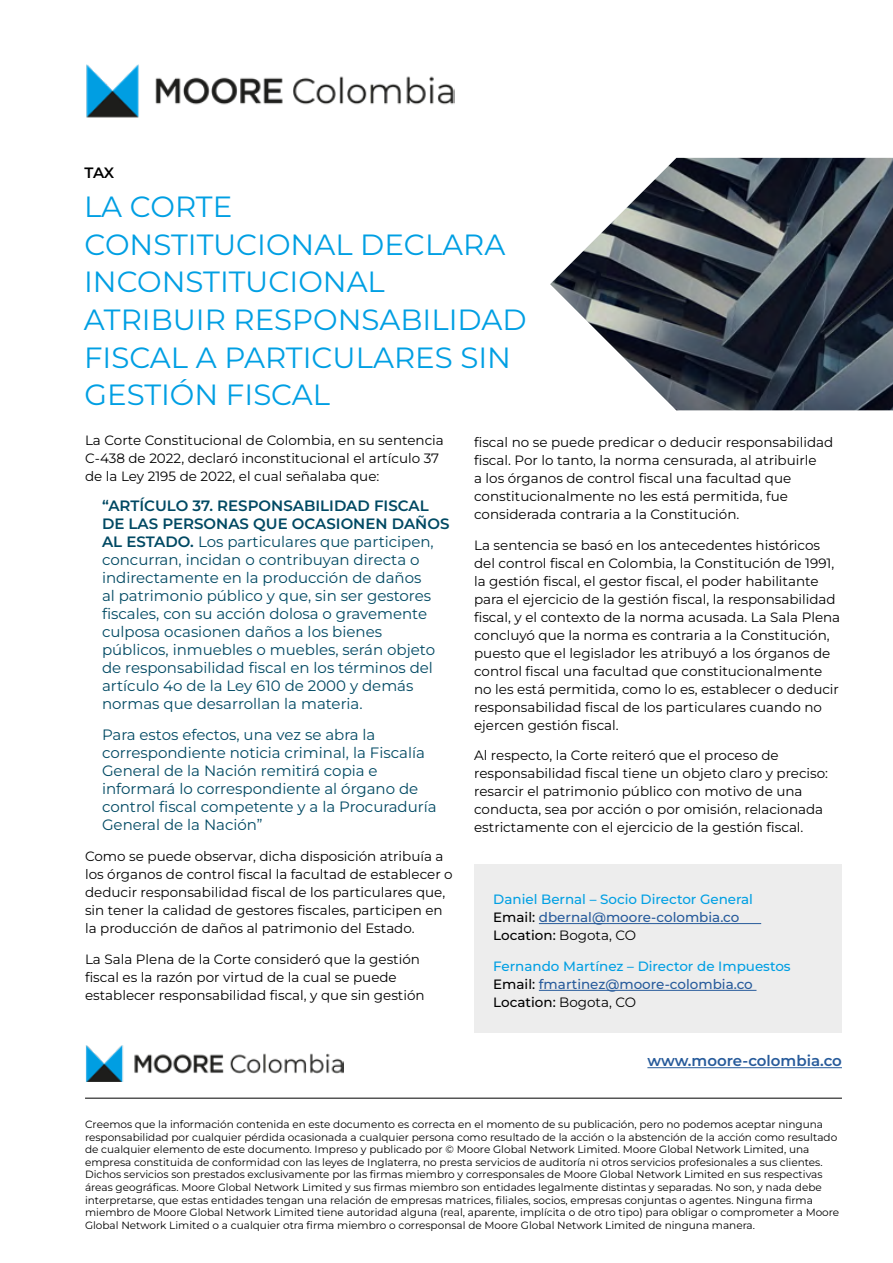
<style>
.page{position:relative;width:893px;height:1263px;background:#fff}
.page>*{position:absolute;margin:0;border:0;box-sizing:border-box;transform-origin:0 0}
.t1{font:29.25px/37.5px "Montserrat";color:#009fe3}
.t2{font:15px/18px "Montserrat";color:#004963}
.t3{font:600 15px "Montserrat";color:#275b9b}
.t4{font:600 15px "Montserrat";color:#000}
.t5{font:13.5px/18px "Montserrat";color:#000}
.t6{font:500 13.5px/18px "Montserrat";color:#009fe3}
.t7{font:10.5px/12.6px "Montserrat";color:#000}
.s1{font-weight:600}
.s2{color:#000}
.s3{color:#275b9b}
.s4{font-weight:400;color:#000}
</style>
<div class="page">
<img style="left:550px;top:158px;width:343px;height:252px">
<img style="left:86px;top:64px;width:369px;height:53px">
<hr style="left:85px;top:1098px;width:757px;height:1px;background:#000">
<hr style="left:647px;top:1067px;width:195px;height:1px;background:#275b9b">
<img style="left:85px;top:1045px;width:259px;height:37px">
<div style="left:474px;top:864px;width:368px;height:168px;background:#ededed"></div>
<hr style="left:539px;top:923px;width:222px;height:1px;background:#275b9b">
<hr style="left:539px;top:990px;width:217px;height:1px;background:#275b9b">
<p class="t4" style="left:85px;top:163px;width:31px">TAX</p>
<h1 class="t1" style="left:84px;top:188px;width:444px">LA CORTE<br>CONSTITUCIONAL DECLARA<br>INCONSTITUCIONAL<br>ATRIBUIR RESPONSABILIDAD<br>FISCAL A PARTICULARES SIN<br>GESTIÓN FISCAL</h1>
<p class="t5" style="left:474px;top:433px;width:361px">fiscal no se puede predicar o deducir responsabilidad fiscal. Por lo tanto, la norma censurada, al atribuirle<br>a los órganos de control fiscal una facultad que constitucionalmente no les está permitida, fue considerada contraria a la Constitución.</p>
<p class="t5" style="left:474px;top:535px;width:368px">La sentencia se basó en los antecedentes históricos del control fiscal en Colombia, la Constitución de 1991, la gestión fiscal, el gestor fiscal, el poder habilitante para el ejercicio de la gestión fiscal, la responsabilidad fiscal, y el contexto de la norma acusada. La Sala Plena concluyó que la norma es contraria a la Constitución, puesto que el legislador les atribuyó a los órganos de control fiscal una facultad que constitucionalmente no les está permitida, como lo es, establecer o deducir responsabilidad fiscal de los particulares cuando no ejercen gestión fiscal.</p>
<p class="t5" style="left:474px;top:746px;width:355px">Al respecto, la Corte reiteró que el proceso de responsabilidad fiscal tiene un objeto claro y preciso: resarcir el patrimonio público con motivo de una conducta, sea por acción o por omisión, relacionada estrictamente con el ejercicio de la gestión fiscal.</p>
<p class="t5" style="left:85px;top:430px;width:360px">La Corte Constitucional de Colombia, en su sentencia<br>C-438 de 2022, declaró inconstitucional el artículo 37 de la Ley 2195 de 2022, el cual señalaba que:</p>
<p class="t2" style="left:102px;top:497px;width:349px"><span class="s1">“ARTÍCULO 37. RESPONSABILIDAD FISCAL DE LAS PERSONAS QUE OCASIONEN DAÑOS AL ESTADO.</span> Los particulares que participen, concurran, incidan o contribuyan directa o indirectamente en la producción de daños<br>al patrimonio público y que, sin ser gestores fiscales, con su acción dolosa o gravemente culposa ocasionen daños a los bienes públicos, inmuebles o muebles, serán objeto de responsabilidad fiscal en los términos del artículo 4o de la Ley 610 de 2000 y demás normas que desarrollan la materia.</p>
<p class="t2" style="left:102px;top:725px;width:336px">Para estos efectos, una vez se abra la correspondiente noticia criminal, la Fiscalía General de la Nación remitirá copia e informará lo correspondiente al órgano de control fiscal competente y a la Procuraduría General de la Nación”</p>
<p class="t5" style="left:85px;top:847px;width:369px">Como se puede observar, dicha disposición atribuía a los órganos de control fiscal la facultad de establecer o deducir responsabilidad fiscal de los particulares que, sin tener la calidad de gestores fiscales, participen en la producción de daños al patrimonio del Estado.</p>
<p class="t5" style="left:85px;top:950px;width:341px">La Sala Plena de la Corte consideró que la gestión fiscal es la razón por virtud de la cual se puede establecer responsabilidad fiscal, y que sin gestión</p>
<p class="t6" style="left:493px;top:890px;width:261px">Daniel Bernal – Socio Director General<br><span class="s2">Email:</span> <span class="s3">dbernal@moore-colombia.co<br></span><span class="s2">Location:</span> <span class="s4">Bogota, CO</span></p>
<p class="t6" style="left:493px;top:957px;width:299px">Fernando Martínez – Director de Impuestos<br><span class="s2">Email:</span> <span class="s3">fmartinez@moore-colombia.co<br></span><span class="s2">Location:</span> <span class="s4">Bogota, CO</span></p>
<p class="t3" style="left:647px;top:1051px;width:196px">www.moore-colombia.co</p>
<p class="t7" style="left:85px;top:1118px;width:756px">Creemos que la información contenida en este documento es correcta en el momento de su publicación, pero no podemos aceptar ninguna responsabilidad por cualquier pérdida ocasionada a cualquier persona como resultado de la acción o la abstención de la acción como resultado de cualquier elemento de este documento. Impreso y publicado por © Moore Global Network Limited. Moore Global Network Limited, una empresa constituida de conformidad con las leyes de Inglaterra, no presta servicios de auditoría ni otros servicios profesionales a sus clientes.<br>Dichos servicios son prestados exclusivamente por las firmas miembro y corresponsales de Moore Global Network Limited en sus respectivas áreas geográficas. Moore Global Network Limited y sus firmas miembro son entidades legalmente distintas y separadas. No son, y nada debe interpretarse, que estas entidades tengan una relación de empresas matrices, filiales, socios, empresas conjuntas o agentes. Ninguna firma miembro de Moore Global Network Limited tiene autoridad alguna (real, aparente, implícita o de otro tipo) para obligar o comprometer a Moore Global Network Limited o a cualquier otra firma miembro o corresponsal de Moore Global Network Limited de ninguna manera.</p>
</div>
